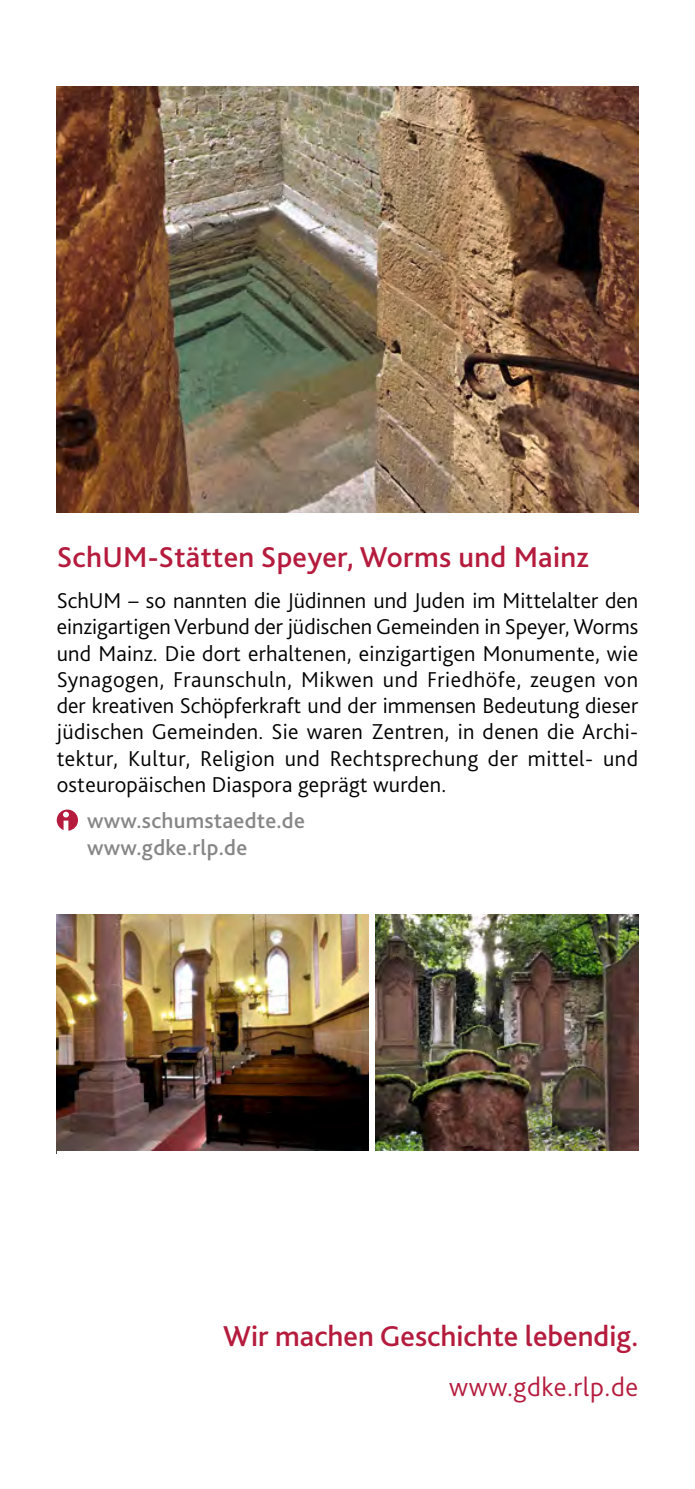
<style>
.page{position:relative;width:695px;height:1489px;background:#fff}
.page>*{position:absolute;margin:0;border:0;box-sizing:border-box;transform-origin:0 0}
.t1{font:500 30px "Bliss 2";color:#b51b3d}
.t2{font:300 27.5px "Bliss 2";letter-spacing:.02em;color:#b51b3d}
.t3{font:300 22.5px/26.2px "Bliss 2";letter-spacing:.01em;color:#000;text-align:justify}
.t4{font:500 22.5px/26.2px "Bliss 2";letter-spacing:.01em;color:#868686}
</style>
<div class="page">
<svg style="left:57px;top:809px;width:21px;height:21px"></svg>
<img style="left:57px;top:87px;width:581px;height:425px">
<img style="left:57px;top:914px;width:312px;height:237px">
<img style="left:376px;top:914px;width:262px;height:236px">
<h1 class="t1" style="left:57px;top:538px;width:533px">SchUM-Stätten Speyer, Worms und Mainz</h1>
<p class="t3" style="left:57px;top:587px;width:583px">SchUM – so nannten die Jüdinnen und Juden im Mittelalter den einzigartigen Verbund der jüdischen Gemeinden in Speyer, Worms und Mainz. Die dort erhaltenen, einzigartigen Monumente, wie Synagogen, Fraunschuln, Mikwen und Friedhöfe, zeugen von der kreativen Schöpferkraft und der immensen Bedeutung dieser jüdischen Gemeinden. Sie waren Zentren, in denen die Archi&shy;tektur, Kultur, Religion und Rechtsprechung der mittel- und osteuropäischen Diaspora geprägt wurden.</p>
<p class="t4" style="left:87px;top:807px;width:219px">www.schumstaedte.de www.gdke.rlp.de</p>
<h1 class="t1" style="left:223px;top:1317px;width:416px">Wir machen Geschichte lebendig.</h1>
<p class="t2" style="left:449px;top:1369px;width:190px">www.gdke.rlp.de</p>
</div>
